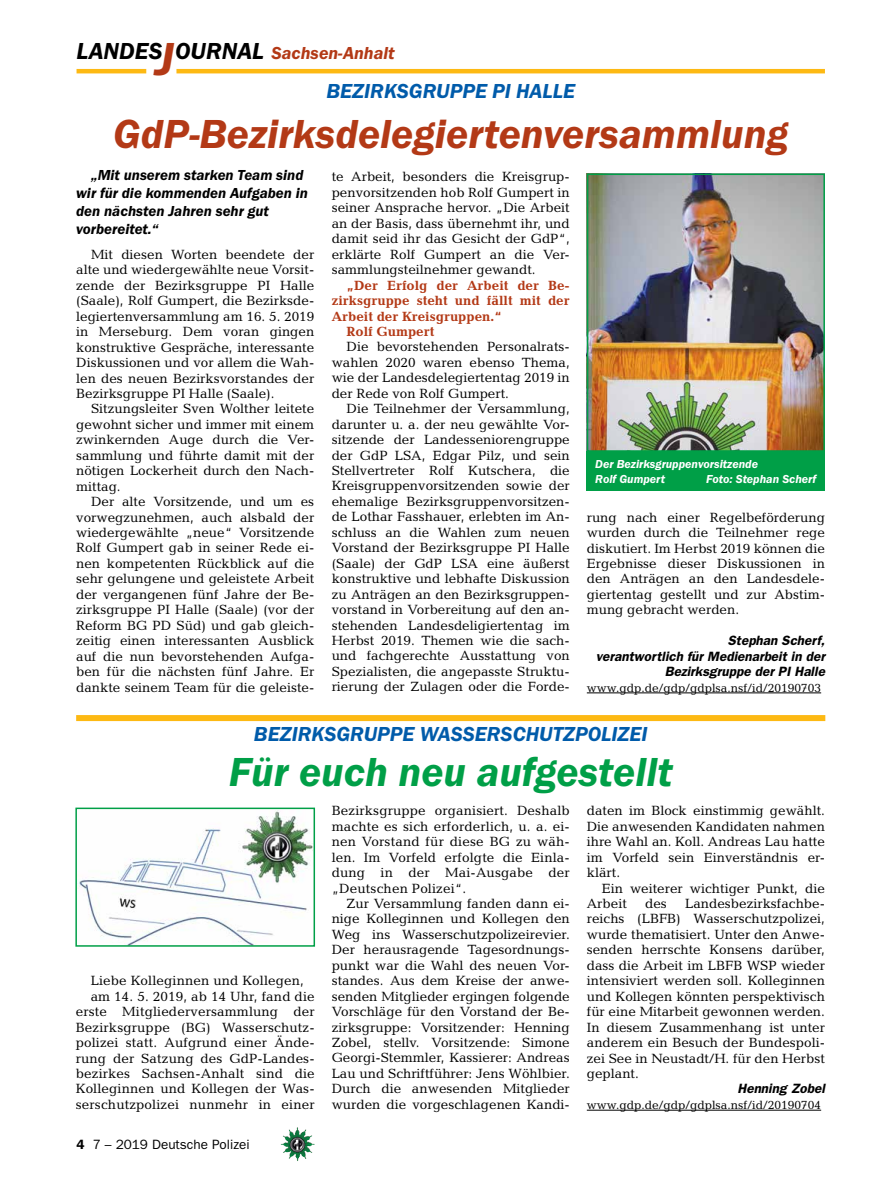
<style>
.page{position:relative;width:893px;height:1191px;background:#fff}
.page>*{position:absolute;margin:0;border:0;box-sizing:border-box;transform-origin:0 0}
.t1{font:italic 600 42px "Franklin Gothic Itc T";color:#b33916}
.t2{font:italic 600 42px "Franklin Gothic Itc T";color:#009f47}
.t3{font:italic 600 21px "Franklin Gothic Itc T";color:#005baa}
.t4{font:italic 600 18px "Franklin Gothic Itc T";color:#b33916}
.t5{font:italic 600 15px/18px "Franklin Gothic Itc T";color:#000}
.t6{font:13.5px/15.5px "Candida";color:#000;text-align:justify}
.t7{font:700 13.5px "Candida";color:#b33916}
.t8{font:italic 600 13.5px/15.5px "Franklin Gothic";color:#000;text-align:right}
.t9{font:13.5px "Franklin Gothic";color:#000}
.t10{font:12px "Candida";color:#000}
.t11{font:italic 600 12px/15px "Franklin Gothic Itc T";color:#fff}
.s1{font-size:24px;color:#000}
.s2{font-size:48px}
.s3{font-weight:600}
</style>
<div class="page">
<hr style="left:77px;top:69px;width:69px;height:4px;background:#fdb913">
<hr style="left:176px;top:69px;width:649px;height:4px;background:#fdb913">
<img style="left:281px;top:1128px;width:16px;height:24px">
<img style="left:590px;top:176px;width:232px;height:273px">
<div style="left:587px;top:173px;width:238px;height:279px;border:2px solid #009f47"></div>
<div style="left:587px;top:452px;width:238px;height:39px;background:#009f47"></div>
<img style="left:78px;top:810px;width:234px;height:133px">
<div style="left:75px;top:807px;width:240px;height:139px;border:2px solid #009f47"></div>
<hr style="left:587px;top:1109px;width:234px;height:1px;background:#000">
<div style="left:76px;top:715px;width:749px;height:6px;background:#fdb913"></div>
<hr style="left:587px;top:692px;width:234px;height:1px;background:#000">
<h3 class="t4" style="left:77px;top:42px;width:320px"><span class="s1">LANDES</span><span class="s2">J</span><span class="s1">OURNAL</span> Sachsen-Anhalt</h3>
<h2 class="t3" style="left:326px;top:79px;width:216px">Bezir ksgruppe PI Halle</h2>
<h1 class="t1" style="left:113px;top:109px;width:678px">GdP-Bezirksdelegiertenversammlung</h1>
<p class="t5" style="left:76px;top:166px;width:233px;text-indent:15px">„Mit unserem starken Team sind wir für die kommenden Aufgaben in den nächsten Jahren sehr gut vorbereitet.“</p>
<p class="t6" style="left:76px;top:247px;width:240px;text-indent:15px">Mit diesen Worten beendete der alte und wiedergewählte neue Vorsit&shy;zende der Bezirksgruppe PI Halle (Saale), Rolf Gumpert, die Bezirksde&shy;legiertenversammlung am 16. 5. 2019 in Merseburg. Dem voran gingen konstruktive Gespräche, interessante Diskussionen und vor allem die Wah&shy;len des neuen Bezirksvorstandes der Bezirksgruppe PI Halle (Saale).</p>
<p class="t6" style="left:76px;top:401px;width:240px;text-indent:15px">Sitzungsleiter Sven Wolther leitete gewohnt sicher und immer mit einem zwinkernden Auge durch die Ver&shy;sammlung und führte damit mit der nötigen Lockerheit durch den Nach&shy;mittag.</p>
<p class="t6" style="left:76px;top:494px;width:240px;text-indent:15px">Der alte Vorsitzende, und um es vorwegzunehmen, auch alsbald der wiedergewählte „neue“ Vorsitzende Rolf Gumpert gab in seiner Rede ei&shy;nen kompetenten Rückblick auf die sehr gelungene und geleistete Arbeit der vergangenen fünf Jahre der Be&shy;zirksgruppe PI Halle (Saale) (vor der Reform BG PD Süd) und gab gleich&shy;zeitig einen interessanten Ausblick auf die nun bevorstehenden Aufga&shy;ben für die nächsten fünf Jahre. Er dankte seinem Team für die geleiste-</p>
<p class="t6" style="left:332px;top:169px;width:240px">te Arbeit, besonders die Kreisgrup&shy;penvorsitzenden hob Rolf Gumpert in seiner Ansprache hervor. „Die Arbeit an der Basis, dass übernehmt ihr, und damit seid ihr das Gesicht der GdP“, erklärte Rolf Gumpert an die Ver&shy;sammlungsteilnehmer gewandt.</p>
<p class="t7" style="left:347px;top:277px;width:225px">„Der Erfolg der Arbeit der Be-</p>
<p class="t7" style="left:332px;top:293px;width:240px">zirksgruppe steht und fällt mit der</p>
<p class="t7" style="left:332px;top:308px;width:172px">Arbeit der Kreisgruppen.“</p>
<p class="t7" style="left:347px;top:324px;width:89px">Rolf Gumpert</p>
<p class="t6" style="left:332px;top:339px;width:240px;text-indent:15px">Die bevorstehenden Personalrats&shy;wahlen 2020 waren ebenso Thema, wie der Landesdelegiertentag 2019 in der Rede von Rolf Gumpert.</p>
<p class="t6" style="left:332px;top:401px;width:240px;text-indent:15px">Die Teilnehmer der Versammlung, darunter u. a. der neu gewählte Vor&shy;sitzende der Landesseniorengruppe der GdP LSA, Edgar Pilz, und sein Stellvertreter Rolf Kutschera, die Kreisgruppenvorsitzenden sowie der ehemalige Bezirksgruppenvorsitzen&shy;de Lothar Fasshauer, erlebten im An&shy;schluss an die Wahlen zum neuen Vorstand der Bezirksgruppe PI Halle (Saale) der GdP LSA eine äußerst konstruktive und lebhafte Diskussion zu Anträgen an den Bezirksgruppen&shy;vorstand in Vorbereitung auf den an&shy;stehenden Landesdeligiertentag im Herbst 2019. Themen wie die sach&shy;und fachgerechte Ausstattung von Spezialisten, die angepasste Struktu&shy;rierung der Zulagen oder die Forde-</p>
<p class="t11" style="left:595px;top:456px;width:164px">Der Bezirksgruppenvorsitzende<br>Rolf Gumpert</p>
<p class="t11" style="left:706px;top:471px;width:112px">Foto: Stephan Scherf</p>
<p class="t6" style="left:587px;top:509px;width:240px">rung nach einer Regelbeförderung wurden durch die Teilnehmer rege diskutiert. Im Herbst 2019 können die Ergebnisse dieser Diskussionen in den Anträgen an den Landesdele&shy;giertentag gestellt und zur Abstim&shy;mung gebracht werden.</p>
<p class="t8" style="left:596px;top:633px;width:231px">Stephan Scherf,<br>verantwortlich für Medienarbeit in der<br>Bezirksgruppe der PI Halle</p>
<p class="t10" style="left:587px;top:681px;width:236px">www.gdp.de/gdp/gdplsa.nsf/id/20190703</p>
<h2 class="t3" style="left:254px;top:721px;width:194px">Bezir ksgruppe Wasserschut</h2>
<h2 class="t3" style="left:563px;top:721px;width:86px">zpol izei</h2>
<h1 class="t2" style="left:229px;top:747px;width:445px">Für euch neu aufgestellt</h1>
<p class="t6" style="left:91px;top:973px;width:215px">Liebe Kolleginnen und Kollegen,</p>
<p class="t6" style="left:91px;top:988px;width:225px">am 14. 5. 2019, ab 14 Uhr, fand die</p>
<p class="t6" style="left:76px;top:1004px;width:240px">erste Mitgliederversammlung der</p>
<p class="t6" style="left:76px;top:1019px;width:240px">Bezirksgruppe (BG) Wasserschutz-</p>
<p class="t6" style="left:76px;top:1034px;width:240px">polizei statt. Aufgrund einer Ände-</p>
<p class="t6" style="left:76px;top:1050px;width:240px">rung der Satzung des GdP-Landes-</p>
<p class="t6" style="left:76px;top:1065px;width:240px">bezirkes Sachsen-Anhalt sind die</p>
<p class="t6" style="left:76px;top:1081px;width:240px">Kolleginnen und Kollegen der Was-</p>
<p class="t6" style="left:76px;top:1096px;width:240px">serschutzpolizei nunmehr in einer</p>
<p class="t9" style="left:77px;top:1136px;width:175px"><span class="s3">4</span> 7 – 2019 Deutsche Polizei</p>
<p class="t6" style="left:332px;top:803px;width:240px">Bezirksgruppe organisiert. Deshalb machte es sich erforderlich, u. a. ei&shy;nen Vorstand für diese BG zu wäh&shy;len. Im Vorfeld erfolgte die Einla&shy;dung in der Mai-Ausgabe der „Deutschen Polizei“.</p>
<p class="t6" style="left:332px;top:895px;width:240px;text-indent:15px">Zur Versammlung fanden dann ei&shy;nige Kolleginnen und Kollegen den Weg ins Wasserschutzpolizeirevier.<br>Der herausragende Tagesordnungs&shy;punkt war die Wahl des neuen Vor&shy;standes. Aus dem Kreise der anwe&shy;senden Mitglieder ergingen folgende Vorschläge für den Vorstand der Be&shy;zirksgruppe: Vorsitzender: Henning Zobel, stellv. Vorsitzende: Simone Georgi-Stemmler, Kassierer: Andreas Lau und Schriftführer: Jens Wöhlbier.<br>Durch die anwesenden Mitglieder wurden die vorgeschlagenen Kandi-</p>
<p class="t6" style="left:587px;top:803px;width:240px">daten im Block einstimmig gewählt.<br>Die anwesenden Kandidaten nahmen ihre Wahl an. Koll. Andreas Lau hatte im Vorfeld sein Einverständnis er&shy;klärt.</p>
<p class="t6" style="left:587px;top:880px;width:240px;text-indent:15px">Ein weiterer wichtiger Punkt, die<br>Arbeit</p>
<p class="t6" style="left:587px;top:895px;width:240px;text-indent:98px">Landesbezirksfachbe&shy;reichs (LBFB) Wasserschutzpolizei, wurde thematisiert. Unter den Anwe&shy;senden herrschte Konsens darüber, dass die Arbeit im LBFB WSP wieder intensiviert werden soll. Kolleginnen und Kollegen könnten perspektivisch für eine Mitarbeit gewonnen werden.<br>In diesem Zusammenhang ist unter anderem ein Besuch der Bundespoli&shy;zei See in Neustadt/H. für den Herbst geplant.</p>
<p class="t8" style="left:737px;top:1081px;width:89px">Henning Zobel</p>
<p class="t10" style="left:587px;top:1098px;width:236px">www.gdp.de/gdp/gdplsa.nsf/id/20190704</p>
<p class="t6" style="left:645px;top:895px;width:23px">des</p>
</div>
